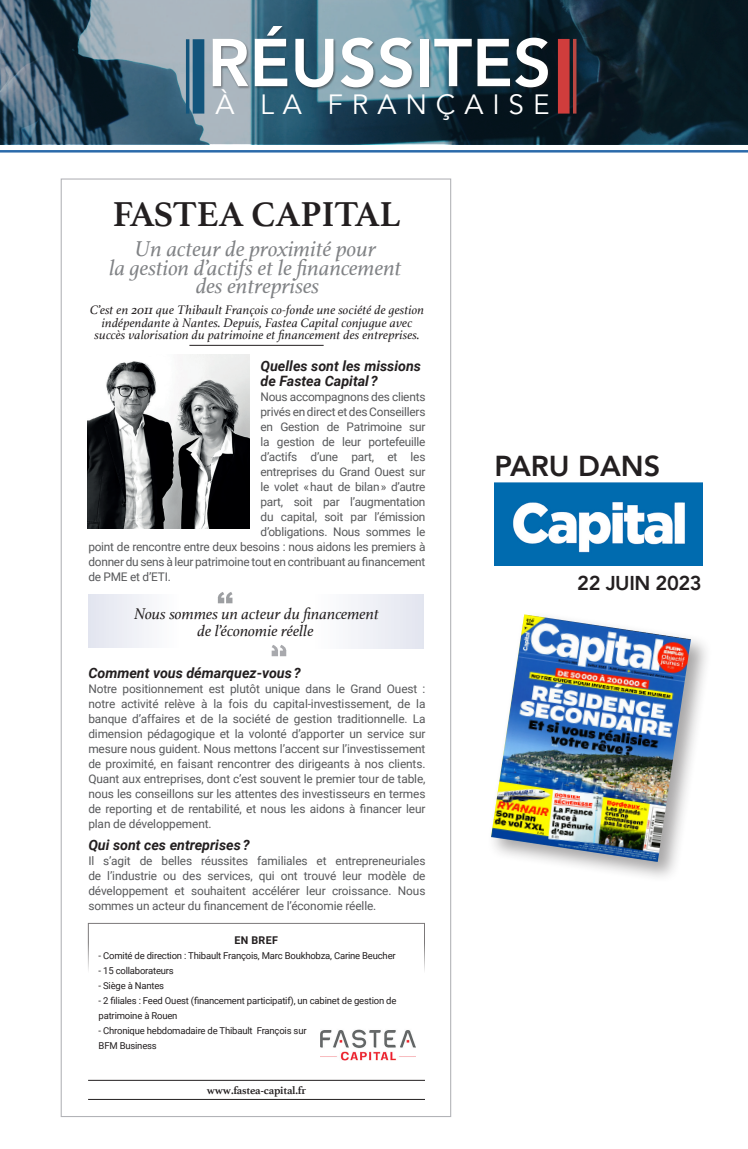
<style>
.page{position:relative;width:748px;height:1149px;background:#fff}
.page>*{position:absolute;margin:0;border:0;box-sizing:border-box;transform-origin:0 0}
.t1{font:800 66.75px "Avenir";color:#fff}
.t2{font:700 36.25px "Athelas";color:#231f20}
.t3{font:800 28.75px "Avenir";color:#231f20}
.t4{font:27.75px "Avenir";letter-spacing:.32em;color:#fff}
.t5{font:italic 22.5px/18.8px "Athelas";color:#808285;text-align:center}
.t6{font:800 20px "Avenir";letter-spacing:-.02em;color:#231f20}
.t7{font:italic 16.25px/16.2px "Athelas";color:#231f20;text-align:center}
.t8{font:italic 700 14.25px/15px "Roboto";color:#231f20}
.t9{font:italic 13px/12.5px "Athelas";letter-spacing:.01em;color:#231f20;text-align:center}
.t10{font:11.88px/15px "Roboto";letter-spacing:-.02em;color:#57585a;text-align:justify}
.t11{font:700 11.25px "Athelas";letter-spacing:-.02em;color:#231f20}
.t12{font:700 10.75px "Roboto";letter-spacing:.035em;color:#231f20}
.t13{font:9.5px/15px "Roboto";letter-spacing:-.02em;color:#231f20}
</style>
<div class="page">
<svg style="left:0;top:0;width:748px;height:144px;background:#334c5b"></svg>
<div style="left:212px;top:26px;width:339px;height:65px;background:#231f20;opacity:.5"></div>
<div style="left:193px;top:39px;width:11px;height:74px;background:#13557c"></div>
<hr style="left:186px;top:39px;width:3px;height:74px;background:#13557c">
<hr style="left:573px;top:39px;width:3px;height:74px;background:#bb4742">
<div style="left:558px;top:39px;width:11px;height:74px;background:#d03d3c"></div>
<hr style="left:0;top:150px;width:748px;height:2px;background:#2b6aaa">
<img style="left:494px;top:482px;width:209px;height:83px">
<div style="left:487px;top:610px;width:225px;height:273px;background:#231f20;opacity:.4"></div>
<img style="left:491px;top:614px;width:200px;height:247px">
<svg style="left:526px;top:617px;width:8px;height:8px"></svg>
<img style="left:493px;top:671px;width:189px;height:182px">
<img style="left:520px;top:787px;width:73px;height:35px">
<img style="left:606px;top:799px;width:37px;height:11px">
<svg style="left:537px;top:831px;width:7px;height:3px"></svg>
<hr style="left:88px;top:1098px;width:337px;height:1px;background:#231f20">
<hr style="left:88px;top:1079px;width:337px;height:1px;background:#231f20">
<hr style="left:189px;top:345px;width:134px;height:1px;background:#231f20">
<div style="left:88px;top:593px;width:208px;height:54px;background:#eff0f6"></div>
<div style="left:173px;top:593px;width:251px;height:55px;background:linear-gradient(to right,#fff,#ebedf4)"></div>
<svg style="left:272px;top:644px;width:15px;height:12px"></svg>
<svg style="left:217px;top:592px;width:15px;height:11px"></svg>
<img style="left:88px;top:355px;width:162px;height:173px">
<img style="left:320px;top:1029px;width:96px;height:32px">
<h1 class="t1" style="left:207px;top:24px;width:345px">RÉUSSITES</h1>
<h3 class="t4" style="left:215px;top:93px;width:335px">À LA FRANÇAISE</h3>
<h2 class="t2" style="left:113px;top:200px;width:289px">FASTEA CAPITAL</h2>
<h3 class="t5" style="left:109px;top:241px;width:294px">Un acteur de proximité pour<br>la gestion d’actifs et le financement des entreprises</h3>
<p class="t9" style="left:90px;top:305px;width:336px">C’est en 2011 que Thibault François co-fonde une société de gestion indépendante à Nantes. Depuis, Fastea Capital conjugue avec succès valorisation du patrimoine et financement des entreprises.</p>
<p class="t8" style="left:260px;top:358px;width:162px">Quelles sont les missions de Fastea Capital ?</p>
<p class="t10" style="left:260px;top:390px;width:166px">Nous accompagnons des clients</p>
<p class="t10" style="left:260px;top:405px;width:166px">privés en direct et des Conseillers</p>
<p class="t10" style="left:260px;top:420px;width:166px">en Gestion de Patrimoine sur</p>
<p class="t10" style="left:260px;top:435px;width:166px">la gestion de leur portefeuille</p>
<p class="t10" style="left:260px;top:450px;width:166px">d’actifs d’une part, et les</p>
<p class="t10" style="left:260px;top:465px;width:166px">entreprises du Grand Ouest sur</p>
<p class="t10" style="left:260px;top:478px;width:166px">le volet « haut de bilan » d’autre</p>
<p class="t10" style="left:260px;top:495px;width:166px">part, soit par l’augmentation</p>
<p class="t10" style="left:260px;top:510px;width:166px">du capital, soit par l’émission</p>
<p class="t10" style="left:260px;top:523px;width:166px">d’obligations. Nous sommes le</p>
<p class="t10" style="left:88px;top:538px;width:339px">point de rencontre entre deux besoins : nous aidons les premiers à</p>
<p class="t10" style="left:88px;top:553px;width:338px">donner du sens à leur patrimoine tout en contribuant au financement</p>
<p class="t10" style="left:88px;top:568px;width:84px">de PME et d’ETI.</p>
<h3 class="t7" style="left:134px;top:605px;width:246px">Nous sommes un acteur du financement de l’économie réelle</h3>
<p class="t8" style="left:88px;top:664px;width:214px">Comment vous démarquez-vous ?</p>
<p class="t10" style="left:88px;top:680px;width:339px">Notre positionnement est plutôt unique dans le Grand Ouest : notre activité relève à la fois du capital-investissement, de la banque d’affaires et de la société de gestion traditionnelle. La dimension pédagogique et la volonté d’apporter un service sur mesure nous guident. Nous mettons l’accent sur l’investissement de proximité, en faisant rencontrer des dirigeants à nos clients.<br>Quant aux entreprises, dont c’est souvent le premier tour de table, nous les conseillons sur les attentes des investisseurs en termes de reporting et de rentabilité, et nous les aidons à financer leur plan de développement.</p>
<p class="t8" style="left:88px;top:836px;width:163px">Qui sont ces entreprises ?</p>
<p class="t10" style="left:88px;top:852px;width:339px">Il s’agit de belles réussites familiales et entrepreneuriales de l’industrie ou des services, qui ont trouvé leur modèle de développement et souhaitent accélérer leur croissance. Nous sommes un acteur du financement de l’économie réelle.</p>
<p class="t12" style="left:234px;top:933px;width:45px">EN BREF</p>
<p class="t13" style="left:99px;top:947px;width:298px">- Comité de direction : Thibault François, Marc Boukhobza, Carine Beucher</p>
<p class="t13" style="left:99px;top:962px;width:77px">- 15 collaborateurs</p>
<p class="t13" style="left:99px;top:977px;width:67px">- Siège à Nantes</p>
<p class="t13" style="left:99px;top:992px;width:299px">- 2 filiales : Feed Ouest (financement participatif), un cabinet de gestion de patrimoine à Rouen</p>
<p class="t13" style="left:99px;top:1022px;width:209px">- Chronique hebdomadaire de Thibault François sur<br>BFM Business</p>
<p class="t11" style="left:207px;top:1085px;width:101px">www.fastea-capital.fr</p>
<h3 class="t3" style="left:494px;top:448px;width:167px">PARU DANS</h3>
<h3 class="t6" style="left:577px;top:571px;width:126px">22 JUIN 2023</h3>
</div>
